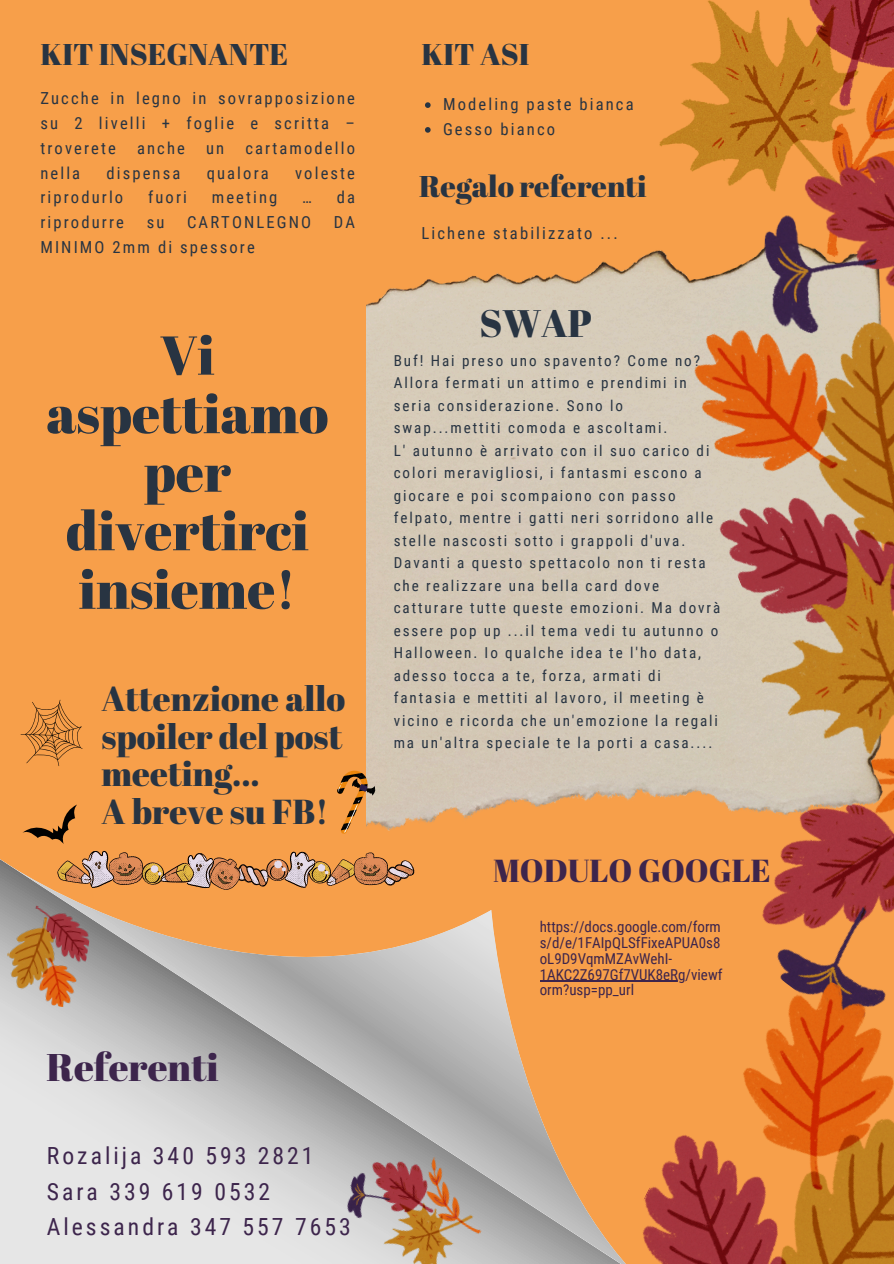
<style>
.page{position:relative;width:894px;height:1264px;background:#fff}
.page>*{position:absolute;margin:0;border:0;box-sizing:border-box;transform-origin:0 0}
.t1{font:54.45px/58.5px "Abril Fatface";color:#283442;text-align:center}
.t2{font:38.55px "Abril Fatface";color:#3d254c}
.t3{font:38.25px "Abril Fatface";color:#283442}
.t4{font:34.65px/37.7px "Abril Fatface";color:#283442}
.t5{font:31.8px "Abril Fatface";color:#3d254c}
.t6{font:30px "Abril Fatface";color:#283442}
.t7{font:23.55px "Roboto Condensed";letter-spacing:.13em;color:#3d254c}
.t8{font:16.65px/24.8px "Roboto Condensed";letter-spacing:.13em;color:#283442;text-align:justify}
.t9{font:15px/22.5px "Roboto Condensed";letter-spacing:.13em;color:#283442}
.t10{font:15px/15.8px "Roboto Condensed";color:#3d254c;text-align:justify}
</style>
<div class="page">
<div style="left:0;top:0;width:893px;height:1263px;background:#f79f4a"></div>
<img style="left:659px;top:0;width:234px;height:186px">
<svg style="left:0;top:859px;width:595px;height:404px"></svg>
<img style="left:762px;top:870px;width:131px;height:80px">
<img style="left:366px;top:250px;width:393px;height:573px">
<img style="left:650px;top:256px;width:109px;height:417px">
<img style="left:595px;top:950px;width:298px;height:313px">
<img style="left:759px;top:115px;width:134px;height:263px">
<img style="left:736px;top:378px;width:157px;height:492px">
<img style="left:0;top:902px;width:94px;height:107px">
<img style="left:331px;top:1134px;width:168px;height:129px">
<svg style="left:21px;top:699px;width:393px;height:190px"></svg>
<hr style="left:539px;top:980px;width:146px;height:1px;background:#3d254c">
<svg style="left:425px;top:102px;width:5px;height:6px"></svg>
<svg style="left:425px;top:127px;width:5px;height:6px"></svg>
<h4 class="t6" style="left:40px;top:34px;width:249px">KIT INSEGNANTE</h4>
<p class="t8" style="left:40px;top:86px;width:316px">Zucche in legno in sovrapposizione su 2 livelli + foglie e scritta – troverete</p>
<p class="t8" style="left:137px;top:136px;width:49px">anche</p>
<p class="t8" style="left:206px;top:136px;width:20px">un</p>
<p class="t8" style="left:245px;top:136px;width:111px">cartamodello</p>
<p class="t8" style="left:40px;top:161px;width:41px">nella</p>
<p class="t8" style="left:106px;top:161px;width:75px">dispensa</p>
<p class="t8" style="left:207px;top:161px;width:64px">qualora</p>
<p class="t8" style="left:295px;top:161px;width:61px">voleste</p>
<p class="t8" style="left:40px;top:185px;width:84px">riprodurlo</p>
<p class="t8" style="left:148px;top:185px;width:40px">fuori</p>
<p class="t8" style="left:212px;top:185px;width:67px">meeting</p>
<p class="t8" style="left:302px;top:185px;width:11px">…</p>
<p class="t8" style="left:336px;top:185px;width:20px">da</p>
<p class="t8" style="left:40px;top:210px;width:85px">riprodurre</p>
<p class="t8" style="left:147px;top:210px;width:19px">su</p>
<p class="t8" style="left:187px;top:210px;width:125px">CARTONLEGNO</p>
<p class="t8" style="left:334px;top:210px;width:23px">DA</p>
<p class="t8" style="left:40px;top:235px;width:216px">MINIMO 2mm di spessore</p>
<p class="t1" style="left:46px;top:324px;width:283px">Vi aspettiamo per divertirci insieme!</p>
<p class="t4" style="left:101px;top:678px;width:245px">Attenzione allo spoiler del post meeting...<br>A breve su FB!</p>
<p class="t2" style="left:46px;top:1040px;width:174px">Referenti</p>
<p class="t7" style="left:47px;top:1141px;width:268px">Rozalija 340 593 2821</p>
<p class="t7" style="left:47px;top:1177px;width:225px">Sara 339 619 0532</p>
<h2 class="t7" style="left:47px;top:1213px;width:305px">Alessandra 347 557 7653</h2>
<h3 class="t6" style="left:421px;top:33px;width:109px">KIT ASI</h3>
<p class="t8" style="left:443px;top:92px;width:192px">Modeling paste bianca</p>
<p class="t8" style="left:443px;top:117px;width:114px">Gesso bianco</p>
<h1 class="t6" style="left:419px;top:165px;width:229px">Regalo referenti</h1>
<p class="t8" style="left:421px;top:221px;width:198px">Lichene stabilizzato ...</p>
<p class="t3" style="left:479px;top:296px;width:114px">SWAP</p>
<p class="t9" style="left:393px;top:349px;width:308px">Buf! Hai preso uno spavento? Come no?<br>Allora fermati un attimo e prendimi in seria considerazione. Sono lo swap...mettiti comoda e ascoltami.</p>
<p class="t9" style="left:393px;top:439px;width:328px">L' autunno è arrivato con il suo carico di colori meravigliosi, i fantasmi escono a giocare e poi scompaiono con passo felpato, mentre i gatti neri sorridono alle stelle nascosti sotto i grappoli d'uva.<br>Davanti a questo spettacolo non ti resta che realizzare una bella card dove catturare tutte queste emozioni. Ma dovrà essere pop up ...il tema vedi tu autunno o Halloween. Io qualche idea te l'ho data, adesso tocca a te, forza, armati di fantasia e mettiti al lavoro, il meeting è vicino e ricorda che un'emozione la regali ma un'altra speciale te la porti a casa....</p>
<p class="t5" style="left:493px;top:848px;width:279px">MODULO GOOGLE</p>
<p class="t10" style="left:539px;top:919px;width:183px">https://docs.google.com/form s/d/e/1FAIpQLSfFixeAPUA0s8 oL9D9VqmMZAvWehI-</p>
<h5 class="t10" style="left:539px;top:966px;width:184px">1AKC2Z697Gf7VUK8eRg/viewf orm?usp=pp_url</h5>
</div>
